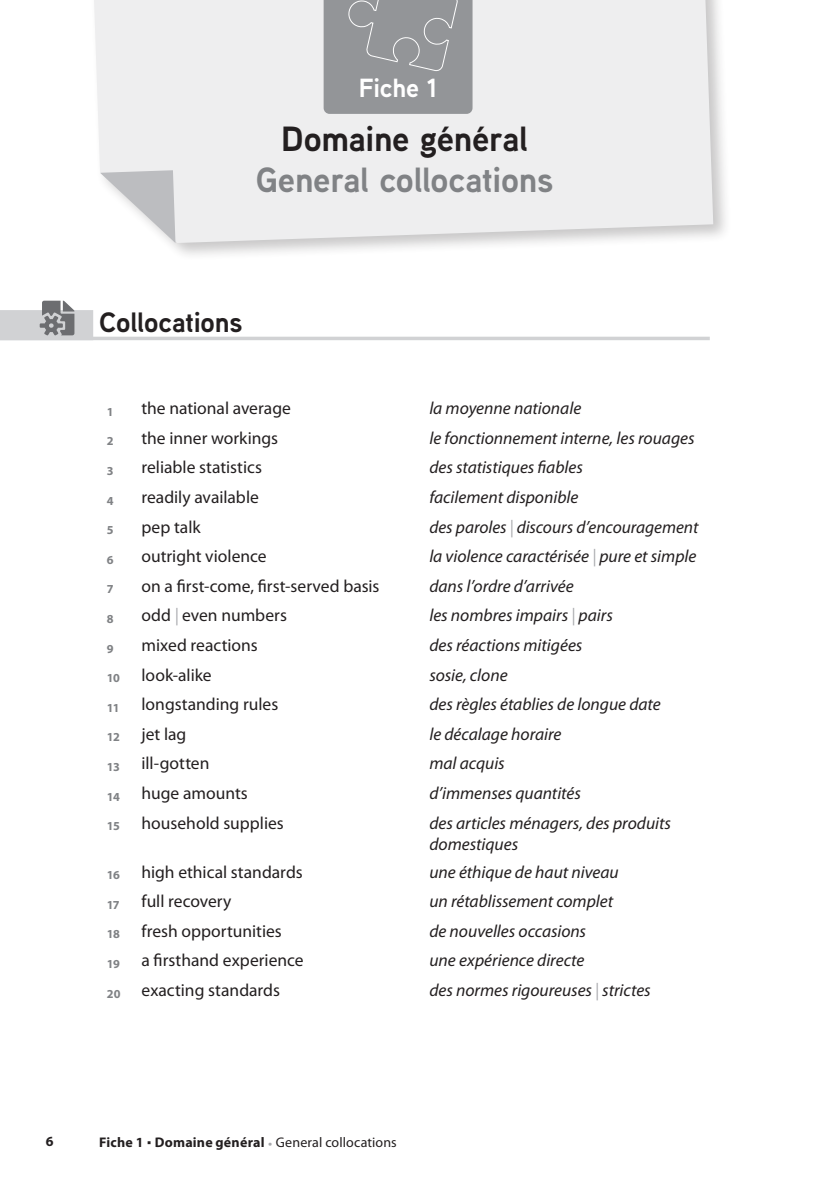
<style>
.page{position:relative;width:819px;height:1191px;background:#fff}
.page>*{position:absolute;margin:0;border:0;box-sizing:border-box;transform-origin:0 0}
.t1{font:700 35px "Aaux Next";letter-spacing:-.01em;color:#808285}
.t2{font:700 35px "Aaux Next";letter-spacing:-.005em;color:#231f20}
.t3{font:700 28px "Aaux Next";letter-spacing:-.005em;color:#231f20}
.t4{font:700 26.25px "Aaux Next";letter-spacing:-.01em;color:#fff}
.t5{font:italic 17.5px/21px "Myriad Pro";color:#231f20}
.t6{font:17.5px "Myriad Pro";color:#231f20}
.t7{font:700 14px "Myriad Pro";letter-spacing:.015em;color:#231f20}
.t8{font:14px "Myriad Pro";letter-spacing:.01em;color:#231f20}
.t9{font:700 12.25px "Myriad Pro";color:#808285}
.s1{color:#a8a9ad}
.s2{font-style:italic;color:#a8a9ad}
</style>
<div class="page">
<div style="left:85px;top:0;width:646px;height:262px;background:#231f20;opacity:.25"></div>
<div style="left:89px;top:0;width:624px;height:243px;background:#eeeeef"></div>
<svg style="left:100px;top:170px;width:75px;height:73px"></svg>
<div style="left:0;top:310px;width:93px;height:30px;background:#d1d2d4"></div>
<hr style="left:0;top:337px;width:709px;height:3px;background:#d1d2d4">
<svg style="left:40px;top:301px;width:34px;height:34px"></svg>
<div style="left:323px;top:0;width:149px;height:114px;background:#939598"></div>
<h3 class="t4" style="left:359px;top:69px;width:80px">Fiche 1</h3>
<h1 class="t2" style="left:281px;top:114px;width:248px">Domaine général</h1>
<h1 class="t1" style="left:256px;top:155px;width:299px">General collocations</h1>
<h2 class="t3" style="left:99px;top:302px;width:145px">Collocations</h2>
<p class="t9" style="left:107px;top:404px;width:8px">1</p>
<p class="t6" style="left:141px;top:399px;width:151px">the national average</p>
<p class="t5" style="left:429px;top:398px;width:153px">la moyenne nationale</p>
<p class="t9" style="left:107px;top:433px;width:8px">2</p>
<p class="t6" style="left:141px;top:428px;width:138px">the inner workings</p>
<p class="t5" style="left:429px;top:428px;width:267px">le fonctionnement interne, les rouages</p>
<p class="t9" style="left:107px;top:463px;width:8px">3</p>
<p class="t6" style="left:141px;top:458px;width:122px">reliable statistics</p>
<p class="t5" style="left:429px;top:457px;width:155px">des statistiques fiables</p>
<p class="t9" style="left:107px;top:492px;width:8px">4</p>
<p class="t6" style="left:141px;top:487px;width:119px">readily available</p>
<p class="t5" style="left:429px;top:487px;width:151px">facilement disponible</p>
<p class="t9" style="left:107px;top:522px;width:8px">5</p>
<p class="t6" style="left:141px;top:517px;width:61px">pep talk</p>
<p class="t5" style="left:429px;top:517px;width:270px">des paroles <span class="s1">|</span> discours d’encouragement</p>
<p class="t9" style="left:107px;top:552px;width:8px">6</p>
<p class="t6" style="left:141px;top:547px;width:127px">outright violence</p>
<p class="t5" style="left:429px;top:546px;width:269px">la violence caractérisée <span class="s1">|</span> pure et simple</p>
<p class="t9" style="left:107px;top:581px;width:8px">7</p>
<p class="t6" style="left:141px;top:576px;width:239px">on a first-come, first-served basis</p>
<p class="t5" style="left:429px;top:576px;width:146px">dans l’ordre d’arrivée</p>
<p class="t9" style="left:107px;top:611px;width:8px">8</p>
<p class="t6" style="left:141px;top:606px;width:147px">odd <span class="s2">|</span> even numbers</p>
<p class="t5" style="left:429px;top:605px;width:185px">les nombres impairs <span class="s1">|</span> pairs</p>
<p class="t9" style="left:107px;top:640px;width:8px">9</p>
<p class="t6" style="left:141px;top:635px;width:118px">mixed reactions</p>
<p class="t5" style="left:429px;top:635px;width:154px">des réactions mitigées</p>
<p class="t6" style="left:107px;top:665px;width:106px"><sub>10</sub> look-alike</p>
<p class="t5" style="left:429px;top:664px;width:80px">sosie, clone</p>
<p class="t9" style="left:107px;top:699px;width:14px">11</p>
<p class="t6" style="left:141px;top:695px;width:138px">longstanding rules</p>
<p class="t5" style="left:429px;top:694px;width:233px">des règles établies de longue date</p>
<p class="t6" style="left:107px;top:724px;width:81px"><sub>12</sub> jet lag</p>
<p class="t5" style="left:429px;top:724px;width:134px">le décalage horaire</p>
<p class="t6" style="left:107px;top:754px;width:104px"><sub>13</sub> ill-gotten</p>
<p class="t5" style="left:429px;top:753px;width:77px">mal acquis</p>
<p class="t6" style="left:107px;top:783px;width:143px"><sub>14</sub> huge amounts</p>
<p class="t5" style="left:429px;top:783px;width:153px">d’immenses quantités</p>
<p class="t6" style="left:107px;top:813px;width:178px"><sub>15</sub> household supplies</p>
<p class="t5" style="left:429px;top:812px;width:243px">des articles ménagers, des produits domestiques</p>
<p class="t6" style="left:107px;top:862px;width:197px"><sub>16</sub> high ethical standards</p>
<p class="t5" style="left:429px;top:861px;width:191px">une éthique de haut niveau</p>
<p class="t6" style="left:107px;top:891px;width:126px"><sub>17</sub> full recovery</p>
<p class="t5" style="left:429px;top:891px;width:185px">un rétablissement complet</p>
<p class="t6" style="left:107px;top:921px;width:176px"><sub>18</sub> fresh opportunities</p>
<p class="t5" style="left:429px;top:921px;width:158px">de nouvelles occasions</p>
<p class="t6" style="left:107px;top:951px;width:198px"><sub>19</sub> a firsthand experience</p>
<p class="t5" style="left:429px;top:950px;width:157px">une expérience directe</p>
<p class="t6" style="left:107px;top:980px;width:175px"><sub>20</sub> exacting standards</p>
<p class="t5" style="left:429px;top:980px;width:223px">des normes rigoureuses <span class="s1">|</span> strictes</p>
<p class="t7" style="left:46px;top:1132px;width:9px">6</p>
<p class="t8" style="left:276px;top:1135px;width:122px">General collocations</p>
<p class="t7" style="left:99px;top:1133px;width:167px">Fiche 1 Domaine général</p>
</div>
